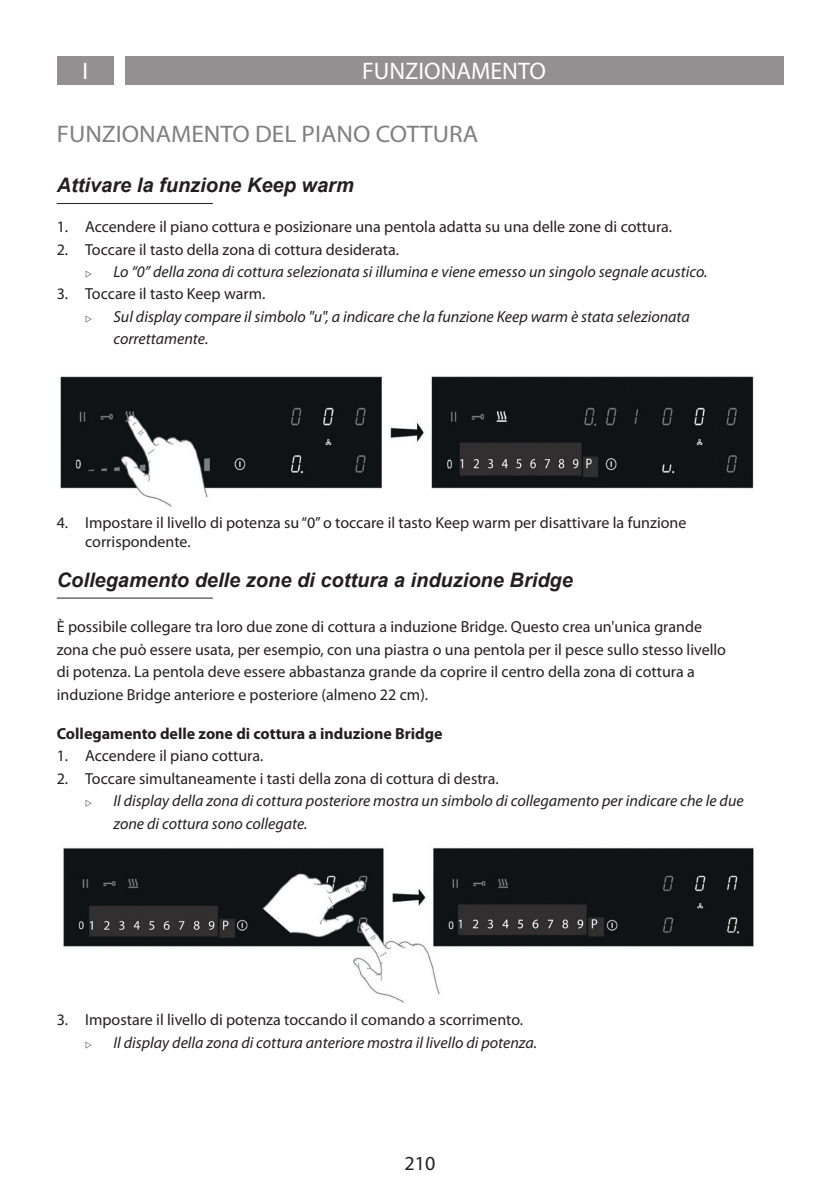
<style>
.page{position:relative;width:840px;height:1191px;background:#fff}
.page>*{position:absolute;margin:0;border:0;box-sizing:border-box;transform-origin:0 0}
.t1{font:24px "Myriad Pro";color:#808080;scale:1.05 1}
.t2{font:24px "Myriad Pro";color:#fff}
.t3{font:italic 700 20px "Arial";color:#231f20}
.t4{font:20px "Myriad Pro";color:#231f20}
.t5{font:16px/22.4px "Myriad Pro";color:#231f20}
.t6{font:italic 16px/22.4px "Myriad Pro";color:#231f20}
.t7{font:700 16px "Myriad Pro";color:#231f20}
</style>
<div class="page">
<div style="left:125px;top:57px;width:657px;height:28px;background:#929090"></div>
<div style="left:57px;top:57px;width:56px;height:28px;background:#929090"></div>
<img style="left:60px;top:376px;width:694px;height:131px">
<img style="left:63px;top:847px;width:691px;height:156px">
<hr style="left:57px;top:203px;width:156px;height:1px;background:#231f20">
<hr style="left:57px;top:597px;width:156px;height:1px;background:#231f20">
<h1 class="t2" style="left:362px;top:56px;width:185px">FUNZIONAMENTO</h1>
<p class="t1" style="left:57px;top:119px;width:402px">FUNZIONAMENTO DEL PIANO COTTURA</p>
<p class="t3" style="left:57px;top:172px;width:298px">Attivare la funzione Keep warm</p>
<p class="t5" style="left:57px;top:215px;width:616px">1. Accendere il piano cottura e posizionare una pentola adatta su una delle zone di cottura.</p>
<p class="t5" style="left:57px;top:238px;width:344px">2. Toccare il tasto della zona di cottura desiderata.</p>
<p class="t6" style="left:113px;top:260px;width:595px">Lo “0” della zona di cottura selezionata si illumina e viene emesso un singolo segnale acustico.</p>
<p class="t5" style="left:57px;top:282px;width:210px">3. Toccare il tasto Keep warm.</p>
<p class="t6" style="left:113px;top:305px;width:577px">Sul display compare il simbolo "u", a indicare che la funzione Keep warm è stata selezionata correttamente.</p>
<p class="t5" style="left:85px;top:513px;width:602px;line-height:19.2px;text-indent:-28px">4. Impostare il livello di potenza su “0” o toccare il tasto Keep warm per disattivare la funzione corrispondente.</p>
<p class="t3" style="left:57px;top:566px;width:517px">Collegamento delle zone di cottura a induzione Bridge</p>
<p class="t5" style="left:57px;top:615px;width:670px">È possibile collegare tra loro due zone di cottura a induzione Bridge. Questo crea un'unica grande zona che può essere usata, per esempio, con una piastra o una pentola per il pesce sullo stesso livello di potenza. La pentola deve essere abbastanza grande da coprire il centro della zona di cottura a induzione Bridge anteriore e posteriore (almeno 22 cm).</p>
<p class="t7" style="left:57px;top:723px;width:387px">Collegamento delle zone di cottura a induzione Bridge</p>
<p class="t5" style="left:57px;top:744px;width:208px">1. Accendere il piano cottura.</p>
<p class="t5" style="left:57px;top:767px;width:443px">2. Toccare simultaneamente i tasti della zona di cottura di destra.</p>
<p class="t6" style="left:113px;top:789px;width:631px">Il display della zona di cottura posteriore mostra un simbolo di collegamento per indicare che le due zone di cottura sono collegate.</p>
<p class="t5" style="left:57px;top:1008px;width:467px">3. Impostare il livello di potenza toccando il comando a scorrimento.</p>
<p class="t6" style="left:113px;top:1031px;width:425px">Il display della zona di cottura anteriore mostra il livello di potenza.</p>
<p class="t4" style="left:404px;top:1151px;width:32px">210</p>
</div>
